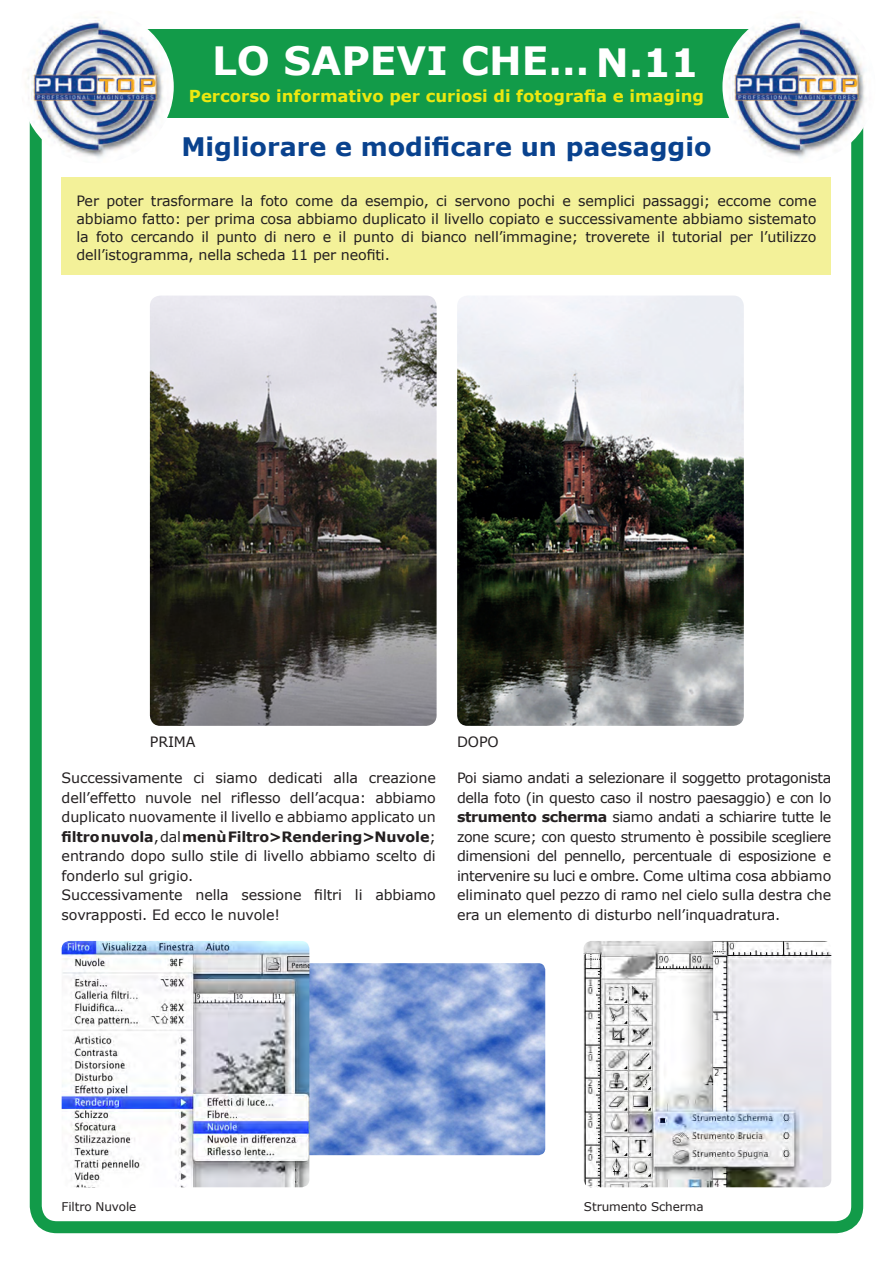
<style>
.page{position:relative;width:893px;height:1263px;background:#fff}
.page>*{position:absolute;margin:0;border:0;box-sizing:border-box;transform-origin:0 0}
.t1{font:700 39px "Verdana";color:#fff}
.t2{font:700 25.5px "Verdana";color:#09428e}
.t3{font:700 16.5px "Verdana";color:#ece810}
.t4{font:14.25px/19.5px "Verdana";letter-spacing:-.01em;color:#231f20;text-align:justify}
.t5{font:12px "Verdana";letter-spacing:-.01em;color:#231f20}
.s1{font-weight:700}
</style>
<div class="page">
<div style="left:30px;top:40px;width:833px;height:1193px;border:12px solid #129b49;border-radius:21px"></div>
<div style="left:97px;top:30px;width:701px;height:88px;background:#129b49"></div>
<img style="left:21px;top:10px;width:153px;height:153px;border-radius:76px">
<img style="left:722px;top:10px;width:153px;height:153px;border-radius:76px">
<div style="left:62px;top:177px;width:769px;height:97px;background:#f3f199"></div>
<img style="left:150px;top:296px;width:287px;height:430px">
<img style="left:457px;top:296px;width:287px;height:430px">
<img style="left:309px;top:963px;width:236px;height:192px">
<img style="left:62px;top:941px;width:247px;height:246px">
<img style="left:584px;top:941px;width:247px;height:246px">
<p class="t1" style="left:212px;top:36px;width:488px">LO SAPEVI CHE… N.11</p>
<p class="t3" style="left:189px;top:86px;width:517px">Percorso informativo per curiosi di fotografia e imaging</p>
<p class="t2" style="left:181px;top:130px;width:532px">Migliorare e modificare un paesaggio</p>
<p class="t4" style="left:77px;top:191px;width:741px;line-height:18px">Per poter trasformare la foto come da esempio, ci servono pochi e semplici passaggi; eccome come abbiamo fatto: per prima cosa abbiamo duplicato il livello copiato e successivamente abbiamo sistemato la foto cercando il punto di nero e il punto di bianco nell’immagine; troverete il tutorial per l’utilizzo dell’istogramma, nella scheda 11 per neofiti.</p>
<p class="t4" style="left:150px;top:732px;width:47px">PRIMA</p>
<p class="t4" style="left:62px;top:768px;width:376px">Successivamente ci siamo dedicati alla creazione dell’effetto nuvole nel riflesso dell’acqua: abbiamo duplicato nuovamente il livello e abbiamo applicato un <span class="s1">filtro nuvola</span>, dal <span class="s1">menù Filtro&gt;Rendering&gt;Nuvole</span>; entrando dopo sullo stile di livello abbiamo scelto di fonderlo sul grigio.</p>
<p class="t4" style="left:62px;top:885px;width:376px">Successivamente nella sessione filtri li abbiamo sovrapposti. Ed ecco le nuvole!</p>
<p class="t4" style="left:457px;top:732px;width:43px">DOPO</p>
<p class="t4" style="left:457px;top:768px;width:376px">Poi siamo andati a selezionare il soggetto protagonista della foto (in questo caso il nostro paesaggio) e con lo <span class="s1">strumento scherma</span> siamo andati a schiarire tutte le zone scure; con questo strumento è possibile scegliere dimensioni del pennello, percentuale di esposizione e intervenire su luci e ombre. Come ultima cosa abbiamo eliminato quel pezzo di ramo nel cielo sulla destra che era un elemento di disturbo nell’inquadratura.</p>
<p class="t5" style="left:62px;top:1198px;width:76px">Filtro Nuvole</p>
<p class="t5" style="left:584px;top:1198px;width:121px">Strumento Scherma</p>
</div>
